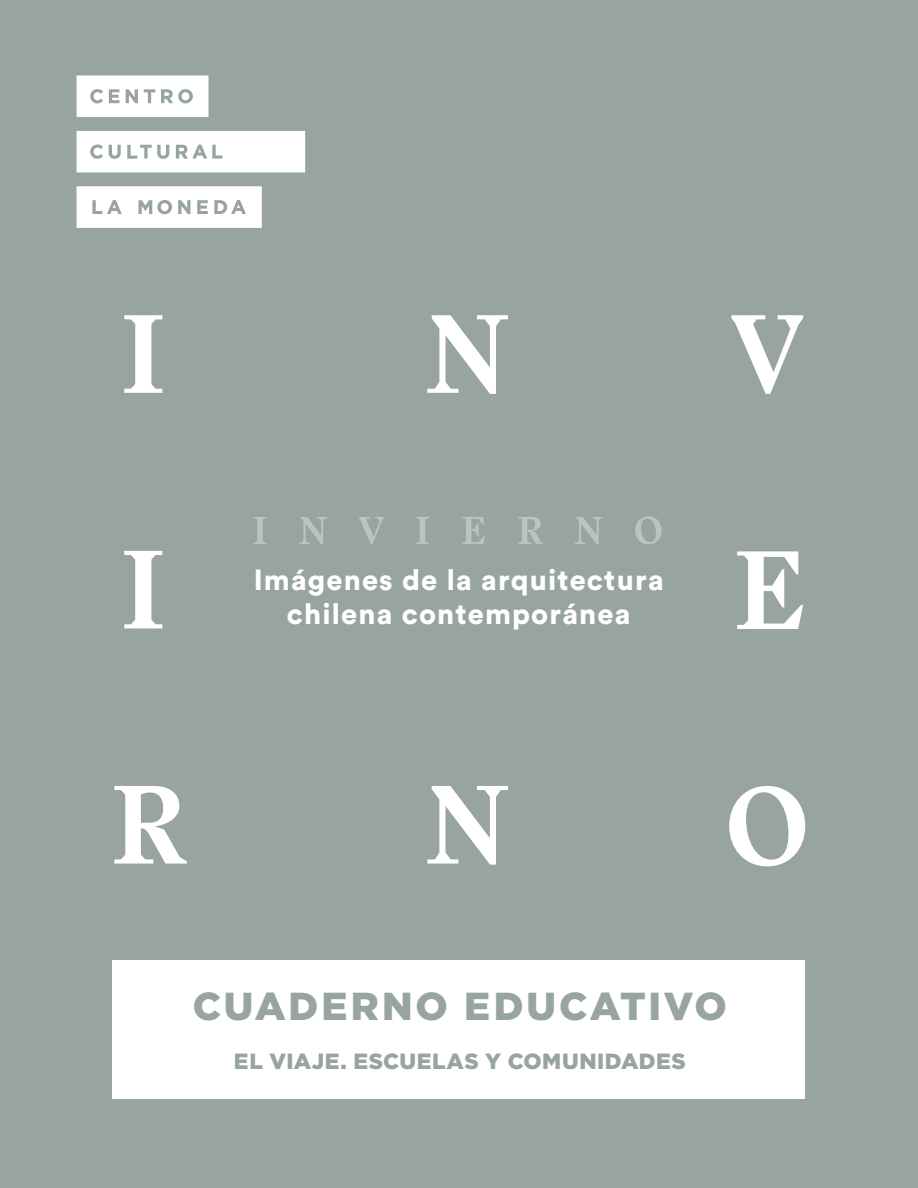
<style>
.page{position:relative;width:918px;height:1188px;background:#97a4a1}
.page>*{position:absolute;margin:0;border:0;box-sizing:border-box;transform-origin:0 0}
.t1{font:900 39px "Gotham";letter-spacing:.07em;color:#97a4a1}
.t2{font:900 28.8px/34px "Circular Std";letter-spacing:.04em;color:#fff;text-align:center}
.t3{font:900 22.05px "Gotham";letter-spacing:.025em;color:#97a4a1}
</style>
<div class="page">
<div style="left:113px;top:961px;width:692px;height:138px;background:#fff"></div>
<svg style="left:77px;top:131px;width:228px;height:41px;background:#f7f8f7"></svg>
<svg style="left:77px;top:75px;width:132px;height:42px;background:#f1f3f2"></svg>
<div style="left:182px;top:92px;width:7px;height:8px;background:#fff;border-radius:50%"></div>
<svg style="left:77px;top:186px;width:185px;height:42px;background:#f2f3f3"></svg>
<svg style="left:427px;top:315px;width:81px;height:79px"></svg>
<svg style="left:124px;top:315px;width:38px;height:78px"></svg>
<svg style="left:731px;top:315px;width:72px;height:79px"></svg>
<svg style="left:124px;top:551px;width:38px;height:77px"></svg>
<svg style="left:737px;top:551px;width:66px;height:78px"></svg>
<svg style="left:114px;top:786px;width:73px;height:78px"></svg>
<svg style="left:427px;top:786px;width:81px;height:79px"></svg>
<svg style="left:729px;top:786px;width:76px;height:80px"></svg>
<svg style="left:253px;top:516px;width:409px;height:28px"></svg>
<p class="t2" style="left:254px;top:562px;width:412px">Imágenes de la arquitectura chilena contemporánea</p>
<h1 class="t1" style="left:193px;top:984px;width:536px">CUADERNO EDUCATIVO</h1>
<p class="t3" style="left:234px;top:1049px;width:453px">EL VIAJE. ESCUELAS Y COMUNIDADES</p>
</div>
